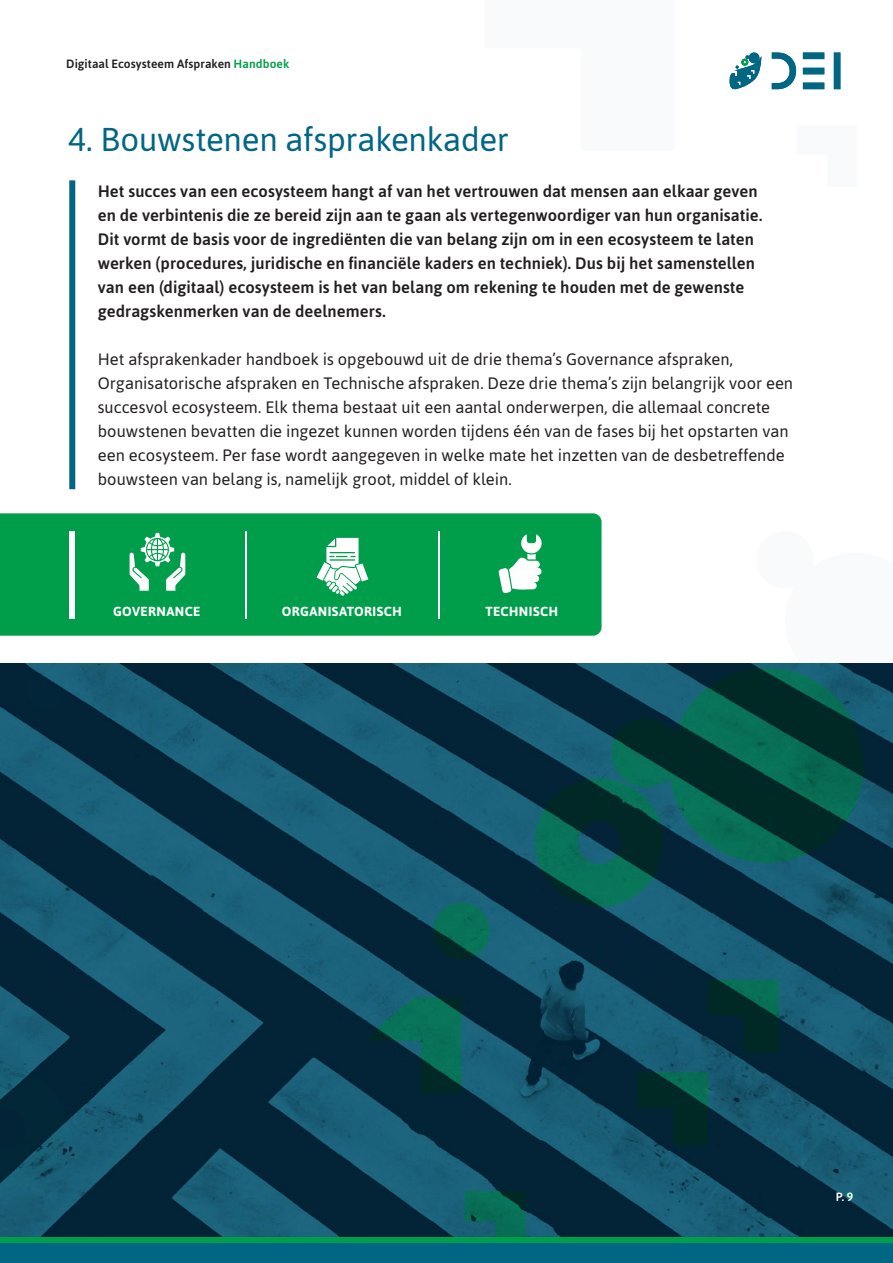
<style>
.page{position:relative;width:893px;height:1263px;background:#fff}
.page>*{position:absolute;margin:0;border:0;box-sizing:border-box;transform-origin:0 0}
.t1{font:33px "Asap";letter-spacing:-.01em;color:#006684}
.Intro_paragraph{font:16.5px/24px "Asap";color:#231f20}
.Intro_paragraph-2{font:500 16.5px/24px "Asap";letter-spacing:.005em;color:#231f20}
.t2{font:700 13.2px "Asap";letter-spacing:.03em;color:#fff}
.t3{font:500 12px "Asap";letter-spacing:.005em;color:#231f20}
.t4{font:500 12px "Asap";color:#fff}
.s1{color:#009e4a}
</style>
<div class="page">
<img style="left:0;top:663px;width:893px;height:575px">
<svg style="left:366px;top:668px;width:498px;height:570px;background:#0c4452"></svg>
<div style="left:0;top:1238px;width:893px;height:25px;background:linear-gradient(to right,#009e4a,#009e4a)"></div>
<div style="left:0;top:1244px;width:893px;height:19px;background:#006684"></div>
<div style="left:0;top:513px;width:602px;height:123px;background:#009e4a"></div>
<div style="left:69px;top:180px;width:6px;height:309px;background:#006684"></div>
<svg style="left:130px;top:533px;width:55px;height:58px"></svg>
<svg style="left:317px;top:538px;width:51px;height:58px"></svg>
<svg style="left:499px;top:534px;width:43px;height:59px"></svg>
<svg style="left:69px;top:531px;width:6px;height:87px"></svg>
<hr style="left:245px;top:531px;width:1px;height:87px;background:#fff">
<hr style="left:439px;top:531px;width:1px;height:87px;background:#fff">
<svg style="left:772px;top:53px;width:24px;height:36px"></svg>
<svg style="left:803px;top:53px;width:21px;height:6px"></svg>
<svg style="left:803px;top:68px;width:21px;height:6px"></svg>
<svg style="left:803px;top:83px;width:21px;height:6px"></svg>
<svg style="left:834px;top:53px;width:6px;height:36px"></svg>
<div style="left:749px;top:53px;width:10px;height:10px;background:#006684;border-radius:50%"></div>
<svg style="left:729px;top:55px;width:32px;height:34px"></svg>
<svg style="left:0;top:1068px;width:66px;height:121px;background:#0a3a4d"></svg>
<svg style="left:27px;top:667px;width:39px;height:43px"></svg>
<svg style="left:756px;top:663px;width:137px;height:25px;background:#0d4d59"></svg>
<p class="t3" style="left:66px;top:56px;width:225px">Digitaal Ecosysteem Afspraken <span class="s1">Handboek</span></p>
<p class="t1" style="left:68px;top:117px;width:442px">4. Bouwstenen afsprakenkader</p>
<p class="Intro_paragraph-2" style="left:98px;top:179px;width:666px">Het succes van een ecosysteem hangt af van het vertrouwen dat mensen aan elkaar geven en de verbintenis die ze bereid zijn aan te gaan als vertegenwoordiger van hun organisatie.<br>Dit vormt de basis voor de ingrediënten die van belang zijn om in een ecosysteem te laten werken (procedures, juridische en financiële kaders en techniek). Dus bij het samenstellen van een (digitaal) ecosysteem is het van belang om rekening te houden met de gewenste gedragskenmerken van de deelnemers.</p>
<p class="Intro_paragraph" style="left:98px;top:347px;width:697px">Het afsprakenkader handboek is opgebouwd uit de drie thema’s Governance afspraken, Organisatorische afspraken en Technische afspraken. Deze drie thema’s zijn belangrijk voor een succesvol ecosysteem. Elk thema bestaat uit een aantal onderwerpen, die allemaal concrete bouwstenen bevatten die ingezet kunnen worden tijdens één van de fases bij het opstarten van een ecosysteem. Per fase wordt aangegeven in welke mate het inzetten van de desbetreffende bouwsteen van belang is, namelijk groot, middel of klein.</p>
<p class="t2" style="left:113px;top:602px;width:89px">GOVERNANCE</p>
<p class="t2" style="left:282px;top:602px;width:122px">ORGANISATORISCH</p>
<p class="t2" style="left:485px;top:602px;width:74px">TECHNISCH</p>
<p class="t4" style="left:836px;top:1189px;width:19px">P. 9</p>
</div>
